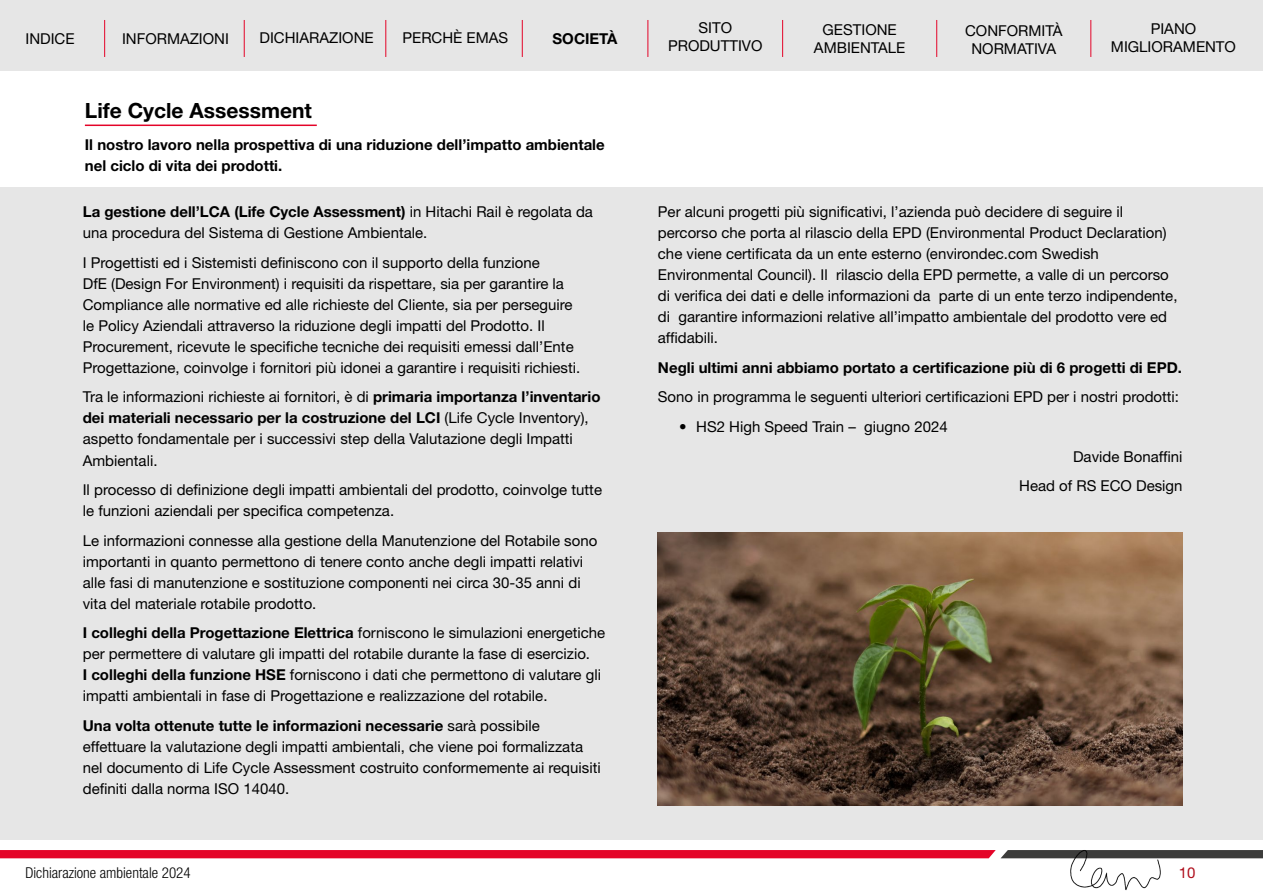
<style>
.page{position:relative;width:1263px;height:893px;background:#fff}
.page>*{position:absolute;margin:0;border:0;box-sizing:border-box;transform-origin:0 0}
.t1{font:700 21px "Helvetica Neue LT Std";color:#000}
.t2{font:15px/21px "Helvetica Neue LT Std";color:#000}
.t3{font:700 15px/21px "Helvetica Neue LT Std";color:#000}
.t4{font:300 condensed 15px "Helvetica Neue LT Std";color:#000}
.t5{font:15px "Helvetica Neue LT Std";color:#af0e1c}
.s1{font-weight:700}
</style>
<div class="page">
<div style="left:0;top:0;width:1263px;height:71px;background:#e6e6e6"></div>
<svg style="left:0;top:850px;width:1263px;height:8px;background:#cc0f2e"></svg>
<hr style="left:104px;top:20px;width:1px;height:37px;background:#e40428">
<hr style="left:244px;top:20px;width:1px;height:37px;background:#e40428">
<hr style="left:385px;top:20px;width:1px;height:37px;background:#e40428">
<hr style="left:522px;top:20px;width:1px;height:37px;background:#e40428">
<hr style="left:647px;top:20px;width:1px;height:37px;background:#e40428">
<hr style="left:782px;top:20px;width:1px;height:37px;background:#e40428">
<hr style="left:936px;top:20px;width:1px;height:37px;background:#e40428">
<hr style="left:1090px;top:20px;width:1px;height:37px;background:#e40428">
<div style="left:0;top:187px;width:1263px;height:653px;background:#e6e6e6"></div>
<hr style="left:85px;top:125px;width:232px;height:1px;background:#e40428">
<img style="left:658px;top:533px;width:524px;height:273px">
<img style="left:1069px;top:850px;width:93px;height:40px">
<p class="t2" style="left:25px;top:28px;width:51px">INDICE</p>
<p class="t2" style="left:259px;top:27px;width:116px">DICHIARAZIONE</p>
<p class="t2" style="left:402px;top:27px;width:107px">PERCHÈ EMAS</p>
<p class="t3" style="left:553px;top:28px;width:66px">SOCIETÀ</p>
<p class="t2" style="left:668px;top:18px;width:96px;line-height:18px;text-align:center">SITO<br>PRODUTTIVO</p>
<p class="t2" style="left:814px;top:20px;width:93px;line-height:18px;text-align:center">GESTIONE<br>AMBIENTALE</p>
<p class="t2" style="left:1111px;top:19px;width:127px;line-height:18px;text-align:center">PIANO<br>MIGLIORAMENTO</p>
<p class="t2" style="left:965px;top:21px;width:99px;line-height:18px;text-align:center">CONFORMITÀ<br>NORMATIVA</p>
<p class="t2" style="left:122px;top:28px;width:108px">INFORMAZIONI</p>
<h1 class="t1" style="left:85px;top:98px;width:229px">Life Cycle Assessment</h1>
<p class="t3" style="left:85px;top:134px;width:521px">Il nostro lavoro nella prospettiva di una riduzione dell’impatto ambientale nel ciclo di vita dei prodotti.</p>
<p class="t2" style="left:83px;top:201px;width:512px"><span class="s1">La gestione dell’LCA (Life Cycle Assessment)</span> in Hitachi Rail è regolata da una procedura del Sistema di Gestione Ambientale.</p>
<p class="t2" style="left:83px;top:252px;width:499px">I Progettisti ed i Sistemisti definiscono con il supporto della funzione<br>DfE (Design For Environment) i requisiti da rispettare, sia per garantire la Compliance alle normative ed alle richieste del Cliente, sia per perseguire le Policy Aziendali attraverso la riduzione degli impatti del Prodotto. Il Procurement, ricevute le specifiche tecniche dei requisiti emessi dall’Ente Progettazione, coinvolge i fornitori più idonei a garantire i requisiti richiesti.</p>
<p class="t2" style="left:83px;top:386px;width:519px">Tra le informazioni richieste ai fornitori, è di <span class="s1">primaria importanza l’inventario dei materiali necessario per la costruzione del LCI</span> (Life Cycle Inventory), aspetto fondamentale per i successivi step della Valutazione degli Impatti Ambientali.</p>
<p class="t2" style="left:83px;top:479px;width:521px">Il processo di definizione degli impatti ambientali del prodotto, coinvolge tutte le funzioni aziendali per specifica competenza.</p>
<p class="t2" style="left:83px;top:529px;width:516px">Le informazioni connesse alla gestione della Manutenzione del Rotabile sono importanti in quanto permettono di tenere conto anche degli impatti relativi alle fasi di manutenzione e sostituzione componenti nei circa 30-35 anni di vita del materiale rotabile prodotto.</p>
<p class="t2" style="left:83px;top:622px;width:524px"><span class="s1">I colleghi della Progettazione Elettrica</span> forniscono le simulazioni energetiche per permettere di valutare gli impatti del rotabile durante la fase di esercizio.<br><span class="s1">I colleghi della funzione HSE</span> forniscono i dati che permettono di valutare gli impatti ambientali in fase di Progettazione e realizzazione del rotabile.</p>
<p class="t2" style="left:83px;top:714px;width:519px"><span class="s1">Una volta ottenute tutte le informazioni necessarie</span> sarà possibile effettuare la valutazione degli impatti ambientali, che viene poi formalizzata nel documento di Life Cycle Assessment costruito conformemente ai requisiti definiti dalla norma ISO 14040.</p>
<p class="t4" style="left:26px;top:864px;width:167px">Dichiarazione ambientale 2024</p>
<p class="t2" style="left:658px;top:201px;width:521px">Per alcuni progetti più significativi, l’azienda può decidere di seguire il percorso che porta al rilascio della EPD (Environmental Product Declaration) che viene certificata da un ente esterno (environdec.com Swedish Environmental Council). Il rilascio della EPD permette, a valle di un percorso di verifica dei dati e delle informazioni da parte di un ente terzo indipendente, di garantire informazioni relative all’impatto ambientale del prodotto vere ed affidabili.</p>
<p class="t3" style="left:658px;top:357px;width:525px">Negli ultimi anni abbiamo portato a certificazione più di 6 progetti di EPD.</p>
<p class="t2" style="left:658px;top:386px;width:523px">Sono in programma le seguenti ulteriori certificazioni EPD per i nostri prodotti:</p>
<p class="t2" style="left:679px;top:416px;width:270px">• HS2 High Speed Train – giugno 2024</p>
<p class="t2" style="left:1019px;top:441px;width:165px;line-height:29.5px;text-align:right">Davide Bonaffini<br>Head of RS ECO Design</p>
<p class="t5" style="left:1179px;top:863px;width:18px">10</p>
</div>
